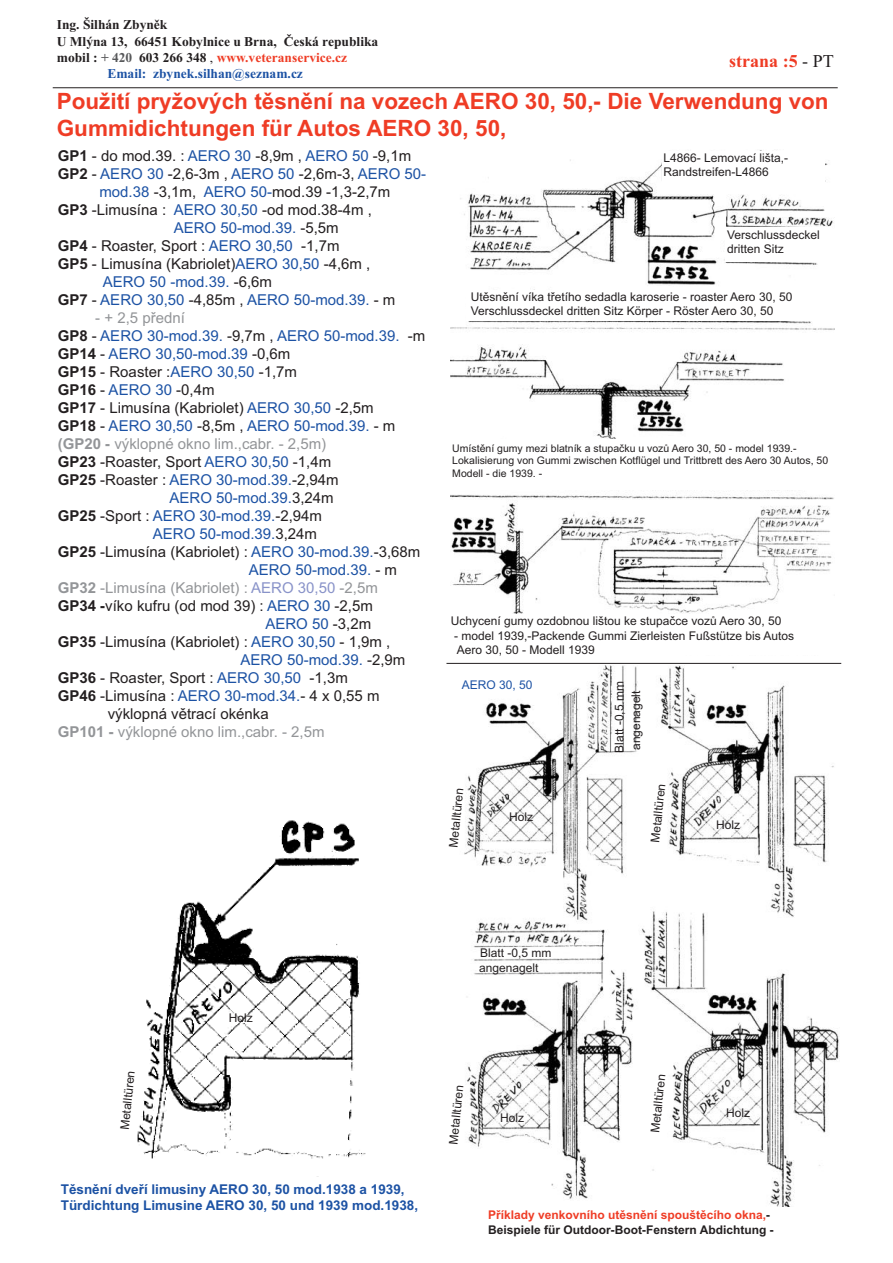
<style>
.page{position:relative;width:893px;height:1263px;background:#fff}
.page>*{position:absolute;margin:0;border:0;box-sizing:border-box;transform-origin:0 0}
.t1{font:700 22.5px/27px "Arial";color:#ef3c25}
.t2{font:700 18px "Times New Roman";color:#ef3c25}
.t3{font:15px "Arial";color:#231f20}
.t4{font:15px "Arial";color:#1c52a4}
.t5{font:15px "Arial";color:#939598}
.t6{font:700 13.5px/16.2px "Arial";color:#1c52a4}
.t7{font:700 13.5px "Times New Roman";color:#231f20}
.t8{font:700 13.5px "Times New Roman";color:#ef3c25}
.t9{font:700 13.5px "Times New Roman";color:#1c52a4}
.t10{font:12px/14.4px "Arial";color:#231f20}
.t11{font:700 12px/14.4px "Arial";color:#231f20}
.t12{font:12px "Arial";color:#1c52a4}
.t13{font:10.5px/12.6px "Arial";color:#231f20}
.s1{color:#231f20}
.s2{color:#57585a}
.s3{font-weight:400;color:#231f20}
.s4{font-weight:700}
.s5{color:#1c52a4}
.s6{font-weight:700;color:#231f20}
.s7{color:#8993c9}
.s8{color:#ef3c25}
</style>
<div class="page">
<img style="left:451px;top:150px;width:384px;height:464px">
<hr style="left:53px;top:87px;width:785px;height:1px;background:#231f20">
<div style="left:466px;top:290px;width:348px;height:30px;background:#fff"></div>
<div style="left:725px;top:227px;width:107px;height:35px;background:#fff"></div>
<div style="left:662px;top:152px;width:163px;height:31px;background:#fff"></div>
<div style="left:449px;top:440px;width:384px;height:50px;background:#fff"></div>
<img style="left:464px;top:666px;width:375px;height:541px">
<div style="left:460px;top:678px;width:78px;height:16px;background:#fff"></div>
<hr style="left:446px;top:663px;width:395px;height:1px;background:#231f20">
<img style="left:137px;top:820px;width:229px;height:339px">
<p class="t7" style="left:57px;top:17px;width:112px">Ing. Šilhán Zbyněk</p>
<p class="t7" style="left:57px;top:33px;width:323px">U Mlýna 13, 66451 Kobylnice u Brna, Česká republika</p>
<p class="t8" style="left:57px;top:49px;width:292px"><span class="s1">mobil :</span> <span class="s2">+ 420</span> <span class="s1">603 266 348</span> <span class="s3">,</span> www.veteranservice.cz</p>
<p class="t9" style="left:107px;top:66px;width:197px">Email: zbynek.silhan@seznam.cz</p>
<p class="t2" style="left:729px;top:50px;width:106px">strana :5 <span class="s3">- PT</span></p>
<h1 class="t1" style="left:57px;top:87px;width:773px">Použití pryžových těsnění na vozech AERO 30, 50,- Die Verwendung von<br>Gummidichtungen für Autos AERO 30, 50,</h1>
<p class="t3" style="left:58px;top:147px;width:355px"><span class="s4">GP1</span> - do mod.39. : <span class="s5">AERO 30</span> -8,9m , <span class="s5">AERO 50</span> -9,1m</p>
<p class="t4" style="left:58px;top:165px;width:370px"><span class="s6">GP2</span> <span class="s1">-</span> AERO 30 <span class="s1">-2,6-3m ,</span> AERO 50 <span class="s1">-2,6m-3,</span> AERO 50-</p>
<p class="t3" style="left:99px;top:183px;width:292px"><span class="s5">mod.38</span> -3,1m, <span class="s5">AERO 50-</span>mod.39 -1,3-2,7m</p>
<p class="t3" style="left:58px;top:201px;width:316px"><span class="s4">GP3</span> -Limusína : <span class="s5">AERO 30,50</span> -od mod.38-4m ,</p>
<p class="t4" style="left:174px;top:219px;width:167px">AERO 50-mod.39. <span class="s1">-5,5m</span></p>
<p class="t3" style="left:58px;top:237px;width:283px"><span class="s4">GP4</span> - Roaster, Sport : <span class="s5">AERO 30,50</span> -1,7m</p>
<p class="t3" style="left:58px;top:255px;width:314px"><span class="s4">GP5</span> - Limusína (Kabriolet)<span class="s5">AERO 30,50</span> -4,6m ,</p>
<p class="t4" style="left:103px;top:273px;width:171px">AERO 50 -mod.39. <span class="s1">-6,6m</span></p>
<p class="t4" style="left:58px;top:291px;width:339px"><span class="s6">GP7</span> <span class="s1">-</span> AERO 30,50 <span class="s1">-4,85m ,</span> AERO 50-mod.39. <span class="s1">- m</span></p>
<p class="t5" style="left:95px;top:309px;width:91px">- + 2,5 přední</p>
<p class="t4" style="left:58px;top:327px;width:369px"><span class="s6">GP8</span> <span class="s1">-</span> AERO 30-mod.39. <span class="s1">-9,7m ,</span> AERO 50-mod.39. <span class="s1">-m</span></p>
<p class="t4" style="left:58px;top:345px;width:234px"><span class="s6">GP14</span> <span class="s1">-</span> AERO 30,50-mod.39 <span class="s1">-0,6m</span></p>
<p class="t3" style="left:58px;top:363px;width:241px"><span class="s4">GP15</span> - Roaster :<span class="s5">AERO 30,50</span> -1,7m</p>
<p class="t3" style="left:58px;top:381px;width:158px"><span class="s4">GP16</span> - <span class="s5">AERO 30</span> -0,4m</p>
<p class="t3" style="left:58px;top:399px;width:317px"><span class="s4">GP17</span> - Limusína (Kabriolet) <span class="s5">AERO 30,50</span> -2,5m</p>
<p class="t4" style="left:58px;top:417px;width:339px"><span class="s6">GP18</span> <span class="s1">-</span> AERO 30,50 <span class="s1">-8,5m ,</span> AERO 50-mod.39. <span class="s1">- m</span></p>
<p class="t5" style="left:58px;top:435px;width:270px"><span class="s4">(GP20 -</span> výklopné okno lim.,cabr. - 2,5m)</p>
<p class="t3" style="left:58px;top:453px;width:275px"><span class="s4">GP23</span> -Roaster, Sport <span class="s5">AERO 30,50</span> -1,4m</p>
<p class="t3" style="left:58px;top:471px;width:282px"><span class="s4">GP25</span> -Roaster : <span class="s5">AERO 30-mod.39.</span>-2,94m</p>
<p class="t4" style="left:169px;top:489px;width:166px">AERO 50-mod.39.<span class="s1">3,24m</span></p>
<p class="t4" style="left:58px;top:507px;width:266px"><span class="s6">GP25</span> <span class="s1">-Sport :</span> AERO 30-mod.39.<span class="s1">-2,94m</span></p>
<p class="t4" style="left:153px;top:525px;width:166px">AERO 50-mod.39.<span class="s1">3,24m</span></p>
<p class="t3" style="left:58px;top:543px;width:364px"><span class="s4">GP25</span> -Limusína (Kabriolet) : <span class="s5">AERO 30-mod.39.</span>-3,68m</p>
<p class="t4" style="left:249px;top:561px;width:150px">AERO 50-mod.39. <span class="s1">- m</span></p>
<p class="t5" style="left:58px;top:579px;width:322px"><span class="s4">GP32</span> -Limusína (Kabriolet) : <span class="s7">AERO 30,50</span> -2,5m</p>
<p class="t3" style="left:58px;top:597px;width:317px"><span class="s4">GP34 -</span>víko kufru (od mod 39) : <span class="s5">AERO 30</span> -2,5m</p>
<p class="t4" style="left:265px;top:615px;width:107px">AERO 50 <span class="s1">-3,2m</span></p>
<p class="t3" style="left:58px;top:633px;width:334px"><span class="s4">GP35</span> -Limusína (Kabriolet) : <span class="s5">AERO 30,50</span> - 1,9m ,</p>
<p class="t4" style="left:240px;top:651px;width:167px">AERO 50-mod.39. <span class="s1">-2,9m</span></p>
<p class="t3" style="left:58px;top:669px;width:292px"><span class="s4">GP36</span> - Roaster, Sport : <span class="s5">AERO 30,50</span> -1,3m</p>
<p class="t3" style="left:58px;top:687px;width:323px"><span class="s4">GP46</span> -Limusína : <span class="s5">AERO 30-mod.34.</span>- 4 x 0,55 m</p>
<p class="t3" style="left:108px;top:705px;width:162px">výklopná větrací okénka</p>
<p class="t5" style="left:58px;top:723px;width:268px"><span class="s4">GP101 -</span> výklopné okno lim.,cabr. - 2,5m</p>
<p class="t10" style="left:663px;top:150px;width:126px">L4866- Lemovací lišta,-<br>Randstreifen-L4866</p>
<p class="t10" style="left:727px;top:227px;width:94px">Verschlussdeckel dritten Sitz</p>
<p class="t10" style="left:471px;top:290px;width:323px">Utěsnění víka třetího sedadla karoserie - roaster Aero 30, 50<br>Verschlussdeckel dritten Sitz Körper - Röster Aero 30, 50</p>
<p class="t13" style="left:452px;top:442px;width:377px">Umístění gumy mezi blatník a stupačku u vozů Aero 30, 50 - model 1939.-<br>Lokalisierung von Gummi zwischen Kotflügel und Trittbrett des Aero 30 Autos, 50<br>Modell - die 1939. -</p>
<p class="t10" style="left:451px;top:614px;width:332px">Uchycení gumy ozdobnou lištou ke stupačce vozů Aero 30, 50</p>
<p class="t10" style="left:454px;top:628px;width:342px">- model 1939,-Packende Gummi Zierleisten Fußstütze bis Autos<br>Aero 30, 50 - Modell 1939</p>
<p class="t12" style="left:462px;top:677px;width:72px">AERO 30, 50</p>
<p class="t10" style="left:612px;top:753px;width:73px;rotate:-90deg">Blatt -0,5 mm</p>
<p class="t10" style="left:629px;top:750px;width:61px;rotate:-90deg">angenagelt</p>
<p class="t10" style="left:446px;top:846px;width:61px;rotate:-84deg">Metalltüren</p>
<p class="t10" style="left:509px;top:810px;width:25px">Holz</p>
<p class="t10" style="left:648px;top:842px;width:61px;rotate:-84deg">Metalltüren</p>
<p class="t10" style="left:716px;top:818px;width:25px">Holz</p>
<p class="t10" style="left:118px;top:1129px;width:61px;rotate:-84deg">Metalltüren</p>
<p class="t10" style="left:229px;top:1011px;width:25px">Holz</p>
<p class="t6" style="left:61px;top:1181px;width:359px">Těsnění dveří limusiny AERO 30, 50 mod.1938 a 1939,<br>Türdichtung Limusine AERO 30, 50 und 1939 mod.1938,</p>
<p class="t10" style="left:479px;top:945px;width:74px;line-height:14.9px">Blatt -0,5 mm angenagelt</p>
<p class="t10" style="left:446px;top:1143px;width:61px;rotate:-84deg">Metalltüren</p>
<p class="t10" style="left:648px;top:1132px;width:61px;rotate:-84deg">Metalltüren</p>
<p class="t10" style="left:500px;top:1111px;width:25px">Holz</p>
<p class="t10" style="left:726px;top:1105px;width:25px">Holz</p>
<p class="t11" style="left:488px;top:1208px;width:287px"><span class="s8">Příklady venkovního utěsnění spouštěcího okna,</span>-<br>Beispiele für Outdoor-Boot-Fenstern Abdichtung -</p>
</div>
